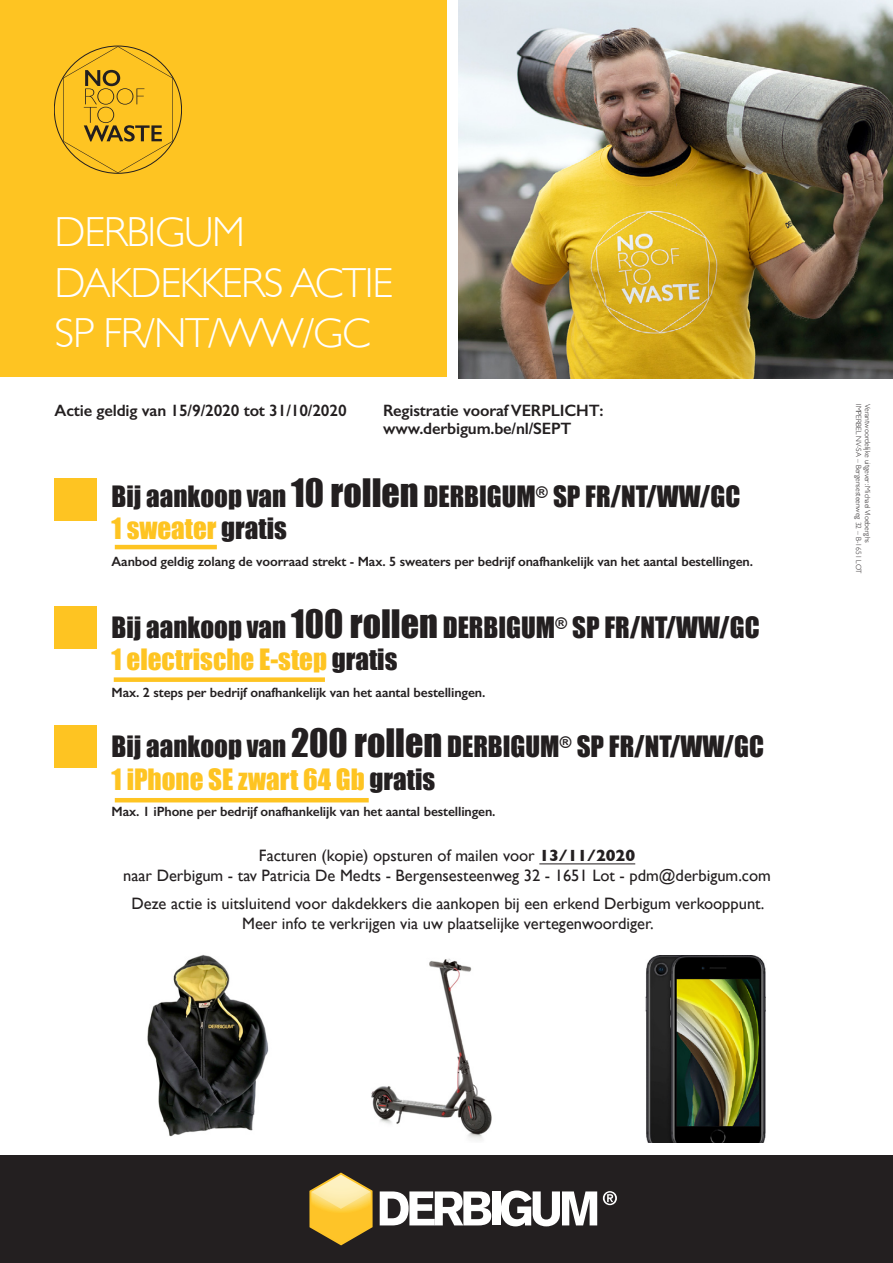
<style>
.page{position:relative;width:893px;height:1263px;background:#fff}
.page>*{position:absolute;margin:0;border:0;box-sizing:border-box;transform-origin:0 0}
.t1{font:300 42px/50.4px "Gill Sans";letter-spacing:-.03em;color:#fff}
.t2{font:27px/32.4px "Impact";color:#231f20}
.t3{font:16.5px/19.8px "Gill Sans";color:#231f20;text-align:center}
.t4{font:600 16.5px/18px "Gill Sans";letter-spacing:-.01em;color:#231f20}
.t5{font:600 13.5px "Gill Sans";letter-spacing:-.01em;color:#231f20}
.t6{font:300 7.5px "Gill Sans";color:#231f20}
.s1{font-size:36px}
.s2{color:#fec422}
.s3{font-weight:700}
</style>
<div class="page">
<div style="left:0;top:0;width:446px;height:377px;background:#fec422"></div>
<div style="left:0;top:1155px;width:893px;height:108px;background:#231f20"></div>
<svg style="left:309px;top:1172px;width:64px;height:73px"></svg>
<svg style="left:380px;top:1191px;width:111px;height:34px"></svg>
<div style="left:492px;top:1191px;width:8px;height:34px;background:#fff"></div>
<svg style="left:501px;top:1190px;width:96px;height:36px"></svg>
<svg style="left:603px;top:1191px;width:14px;height:14px"></svg>
<svg style="left:63px;top:46px;width:110px;height:127px"></svg>
<div style="left:54px;top:478px;width:43px;height:43px;background:#fec422"></div>
<div style="left:54px;top:606px;width:43px;height:43px;background:#fec422"></div>
<div style="left:54px;top:725px;width:43px;height:42px;background:#fec422"></div>
<img style="left:458px;top:0;width:435px;height:378px">
<hr style="left:539px;top:863px;width:96px;height:1px;background:#231f20">
<hr style="left:115px;top:545px;width:102px;height:4px;background:#fec422">
<div style="left:114px;top:677px;width:211px;height:5px;background:#fec422"></div>
<hr style="left:115px;top:798px;width:254px;height:4px;background:#fec422">
<img style="left:371px;top:958px;width:121px;height:182px">
<img style="left:645px;top:956px;width:121px;height:186px">
<img style="left:147px;top:955px;width:122px;height:181px">
<h1 class="t1" style="left:55px;top:205px;width:340px">DERBIGUM<br>DAKDEKKERS ACTIE<br>SP FR/NT/WW/GC</h1>
<p class="t4" style="left:55px;top:401px;width:294px">Actie geldig van 15/9/2020 tot 31/10/2020</p>
<p class="t4" style="left:383px;top:401px;width:222px">Registratie vooraf VERPLICHT: www.derbigum.be/nl/SEPT</p>
<h2 class="t2" style="left:112px;top:479px;width:630px">Bij aankoop van <span class="s1">10 rollen</span> DERBIGUM<sup>®</sup> SP FR/NT/WW/GC<br><span class="s2">1 sweater</span> gratis</h2>
<p class="t5" style="left:112px;top:553px;width:643px">Aanbod geldig zolang de voorraad strekt - Max. 5 sweaters per bedrijf onafhankelijk van het aantal bestellingen.</p>
<h2 class="t2" style="left:112px;top:610px;width:649px">Bij aankoop van <span class="s1">100 rollen</span> DERBIGUM<sup>®</sup> SP FR/NT/WW/GC<br><span class="s2">1 electrische E-step</span> gratis</h2>
<p class="t5" style="left:112px;top:684px;width:375px">Max. 2 steps per bedrijf onafhankelijk van het aantal bestellingen.</p>
<h2 class="t2" style="left:112px;top:730px;width:654px">Bij aankoop van <span class="s1">200 rollen</span> DERBIGUM<sup>®</sup> SP FR/NT/WW/GC<br><span class="s2">1 iPhone SE zwart 64 Gb</span> gratis</h2>
<p class="t5" style="left:112px;top:804px;width:385px">Max. 1 iPhone per bedrijf onafhankelijk van het aantal bestellingen.</p>
<p class="t3" style="left:123px;top:845px;width:649px">Facturen (kopie) opsturen of mailen voor <span class="s3">13/11/2020<br></span>naar Derbigum - tav Patricia De Medts - Bergensesteenweg 32 - 1651 Lot - pdm@derbigum.com</p>
<p class="t3" style="left:131px;top:893px;width:634px">Deze actie is uitsluitend voor dakdekkers die aankopen bij een erkend Derbigum verkooppunt.<br>Meer info te verkrijgen via uw plaatselijke vertegenwoordiger.</p>
<p class="t6" style="left:864px;top:404px;width:171px;rotate:90deg">IMPERBEL NV-SA – Bergensesteenweg 32 – B-1651 LOT</p>
<p class="t6" style="left:873px;top:404px;width:140px;rotate:90deg">Verantwoordelijke uitgever: Michael Vloeberghs</p>
</div>
